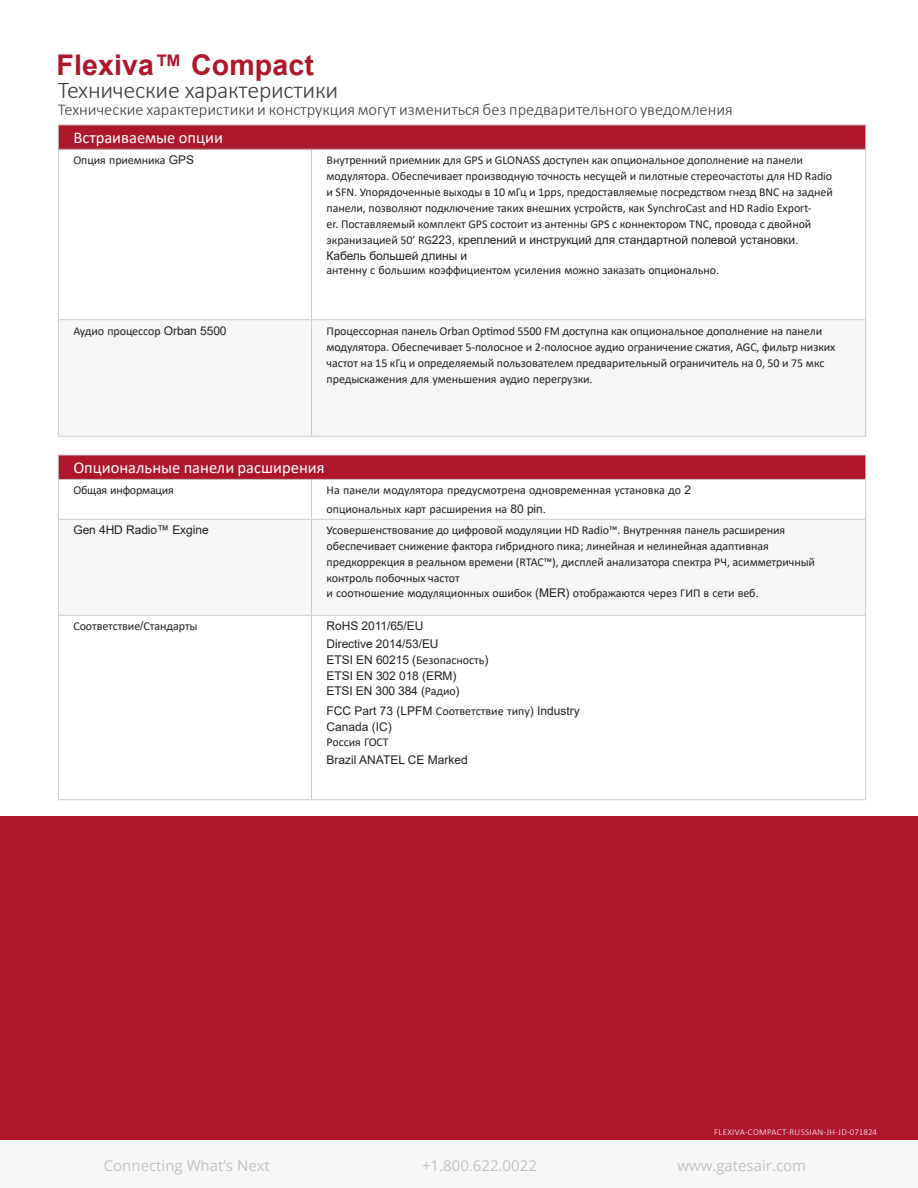
<style>
.page{position:relative;width:918px;height:1188px;background:#fff}
.page>*{position:absolute;margin:0;border:0;box-sizing:border-box;transform-origin:0 0}
.Heading_2{font:700 28.5px "Arial";letter-spacing:.005em;color:#ae172b}
.Heading_1{font:300 24px "Calibri";letter-spacing:-.01em;color:#3e3e3f}
.t1{font:300 16.5px "Calibri";color:#3e3e3f}
.Table_Paragraph{font:16.5px "Calibri";color:#fff}
.t2{font:15px "Open Sans";color:#c1c1c1}
.Table_Paragraph-2{font:12px/15.9px "Calibri";letter-spacing:-.005em;color:#231f20}
.Table_Paragraph-3{font:12px/15.9px "Arial";letter-spacing:-.005em;color:#231f20}
.t3{font:300 9px "Calibri";letter-spacing:.04em;color:#fff}
.s1{font-family:"Arial"}
.s2{font-family:"Calibri"}
</style>
<div class="page">
<div style="left:0;top:816px;width:918px;height:325px;background:#ae172b"></div>
<div style="left:0;top:1141px;width:918px;height:47px;background:#f7f7f7"></div>
<div style="left:58px;top:125px;width:808px;height:24px;background:#ae172b"></div>
<svg style="left:59px;top:320px;width:806px;height:116px"></svg>
<hr style="left:58px;top:124px;width:254px;height:1px;background:#ccc">
<svg style="left:58px;top:125px;width:1px;height:24px"></svg>
<hr style="left:312px;top:124px;width:554px;height:1px;background:#ccc">
<svg style="left:865px;top:125px;width:1px;height:24px"></svg>
<hr style="left:58px;top:149px;width:254px;height:1px;background:#ccc">
<hr style="left:58px;top:150px;width:1px;height:169px;background:#ccc">
<hr style="left:312px;top:149px;width:554px;height:1px;background:#ccc">
<hr style="left:311px;top:150px;width:1px;height:169px;background:#ccc">
<hr style="left:865px;top:150px;width:1px;height:169px;background:#ccc">
<hr style="left:58px;top:319px;width:254px;height:1px;background:#ccc">
<hr style="left:58px;top:320px;width:1px;height:116px;background:#ccc">
<hr style="left:312px;top:319px;width:554px;height:1px;background:#ccc">
<hr style="left:311px;top:320px;width:1px;height:116px;background:#ccc">
<hr style="left:865px;top:320px;width:1px;height:116px;background:#ccc">
<hr style="left:58px;top:436px;width:254px;height:1px;background:#ccc">
<hr style="left:312px;top:436px;width:554px;height:1px;background:#ccc">
<div style="left:58px;top:455px;width:808px;height:24px;background:#ae172b"></div>
<svg style="left:59px;top:614px;width:806px;height:1px"></svg>
<hr style="left:58px;top:455px;width:254px;height:1px;background:#ccc">
<svg style="left:58px;top:455px;width:1px;height:24px"></svg>
<hr style="left:312px;top:455px;width:554px;height:1px;background:#ccc">
<svg style="left:865px;top:455px;width:1px;height:24px"></svg>
<hr style="left:58px;top:479px;width:254px;height:1px;background:#ccc">
<hr style="left:58px;top:480px;width:1px;height:39px;background:#ccc">
<hr style="left:312px;top:479px;width:554px;height:1px;background:#ccc">
<hr style="left:311px;top:480px;width:1px;height:39px;background:#ccc">
<hr style="left:865px;top:480px;width:1px;height:39px;background:#ccc">
<hr style="left:58px;top:519px;width:254px;height:1px;background:#ccc">
<hr style="left:58px;top:520px;width:1px;height:95px;background:#ccc">
<hr style="left:312px;top:519px;width:554px;height:1px;background:#ccc">
<hr style="left:311px;top:520px;width:1px;height:95px;background:#ccc">
<hr style="left:865px;top:520px;width:1px;height:95px;background:#ccc">
<hr style="left:58px;top:615px;width:254px;height:1px;background:#ccc">
<hr style="left:58px;top:616px;width:1px;height:183px;background:#ccc">
<hr style="left:312px;top:615px;width:554px;height:1px;background:#ccc">
<hr style="left:311px;top:616px;width:1px;height:183px;background:#ccc">
<hr style="left:865px;top:616px;width:1px;height:183px;background:#ccc">
<hr style="left:58px;top:799px;width:254px;height:1px;background:#ccc">
<hr style="left:312px;top:799px;width:554px;height:1px;background:#ccc">
<p class="Heading_2" style="left:56px;top:45px;width:259px">Flexiva™ Compact</p>
<p class="Heading_1" style="left:58px;top:75px;width:282px">Технические характеристики</p>
<p class="t1" style="left:58px;top:99px;width:676px">Технические характеристики и конструкция могут измениться без предварительного уведомления</p>
<p class="Table_Paragraph" style="left:73px;top:126px;width:151px">Встраиваемые опции</p>
<p class="Table_Paragraph-2" style="left:73px;top:152px;width:122px">Опция приемника <span class="s1">GPS</span></p>
<p class="Table_Paragraph-2" style="left:327px;top:152px;width:508px">Внутренний приемник для GPS и GLONASS доступен как опциональное дополнение на панели модулятора. Обеспечивает производную точность несущей и пилотные стереочастоты для HD Radio и SFN. Упорядоченные выходы в 10 мГц и 1pps, предоставляемые посредством гнезд BNC на задней панели, позволяют подключение таких внешних устройств, как SynchroCast and HD Radio Export-<br>er. Поставляемый комплект GPS состоит из антенны GPS с коннектором TNC, провода с двойной экранизацией 50’ RG<span class="s1">223, креплений и инструкций для стандартной полевой установки.<br>Кабель большей длины и</span></p>
<p class="Table_Paragraph-2" style="left:327px;top:262px;width:394px">антенну с большим коэффициентом усиления можно заказать опционально<span class="s1">.</span></p>
<p class="Table_Paragraph-2" style="left:73px;top:322px;width:155px">Аудио процессор <span class="s1">Orban 5500</span></p>
<p class="Table_Paragraph-2" style="left:327px;top:322px;width:510px">Процессорная панель Orban Optimod 5500 FM доступна как опциональное дополнение на панели модулятора. Обеспечивает 5-полосное и 2-полосное аудио ограничение сжатия, AGC, фильтр низких частот на 15 кГц и определяемый пользователем предварительный ограничитель на 0, 50 и 75 мкс предыскажения для уменьшения аудио перегрузки<span class="s1">.</span></p>
<p class="Table_Paragraph" style="left:73px;top:456px;width:253px">Опциональные панели расширения</p>
<p class="Table_Paragraph-2" style="left:73px;top:482px;width:102px">Общая информация</p>
<p class="Table_Paragraph-2" style="left:327px;top:482px;width:366px">На панели модулятора предусмотрена одновременная установка до <span class="s1">2</span></p>
<p class="Table_Paragraph-2" style="left:327px;top:501px;width:221px">опциональных карт расширения на <span class="s1">80 pin.</span></p>
<p class="Table_Paragraph-3" style="left:73px;top:522px;width:137px">Gen 4HD Radio™ Exgine</p>
<p class="Table_Paragraph-2" style="left:327px;top:522px;width:490px">Усовершенствование до цифровой модуляции HD Radio™. Внутренняя панель расширения обеспечивает снижение фактора гибридного пика; линейная и нелинейная адаптивная предкоррекция в реальном времени (RTAC™), дисплей анализатора спектра РЧ, асимметричный контроль побочных частот</p>
<p class="Table_Paragraph-2" style="left:327px;top:584px;width:434px">и соотношение модуляционных ошибок <span class="s1">(MER)</span> отображаются через ГИП в сети веб<span class="s1">.</span></p>
<p class="Table_Paragraph-2" style="left:73px;top:618px;width:126px">Соответствие<span class="s1">/</span>Стандарты</p>
<p class="Table_Paragraph-3" style="left:327px;top:618px;width:98px">RoHS 2011/65/EU</p>
<p class="Table_Paragraph-3" style="left:327px;top:636px;width:114px">Directive 2014/53/EU</p>
<p class="Table_Paragraph-3" style="left:327px;top:652px;width:163px">ETSI EN 60215 (<span class="s2">Безопасность</span>)</p>
<p class="Table_Paragraph-3" style="left:327px;top:668px;width:131px">ETSI EN 302 018 (ERM)</p>
<p class="Table_Paragraph-3" style="left:327px;top:683px;width:135px">ETSI EN 300 384 (<span class="s2">Радио</span>)</p>
<p class="Table_Paragraph-3" style="left:327px;top:703px;width:255px">FCC Part 73 (LPFM <span class="s2">Соответствие типу</span>) Industry<br>Canada (IC)</p>
<p class="Table_Paragraph-2" style="left:327px;top:734px;width:64px">Россия ГОСТ</p>
<p class="Table_Paragraph-3" style="left:327px;top:752px;width:143px">Brazil ANATEL CE Marked</p>
<p class="t3" style="left:714px;top:1127px;width:165px">FLEXIVA-COMPACT-RUSSIAN-JH-JD-071824</p>
<p class="t2" style="left:104px;top:1155px;width:168px">Connecting What’s Next</p>
<p class="t2" style="left:422px;top:1155px;width:116px">+1.800.622.0022</p>
<p class="t2" style="left:677px;top:1155px;width:130px">www.gatesair.com</p>
</div>
